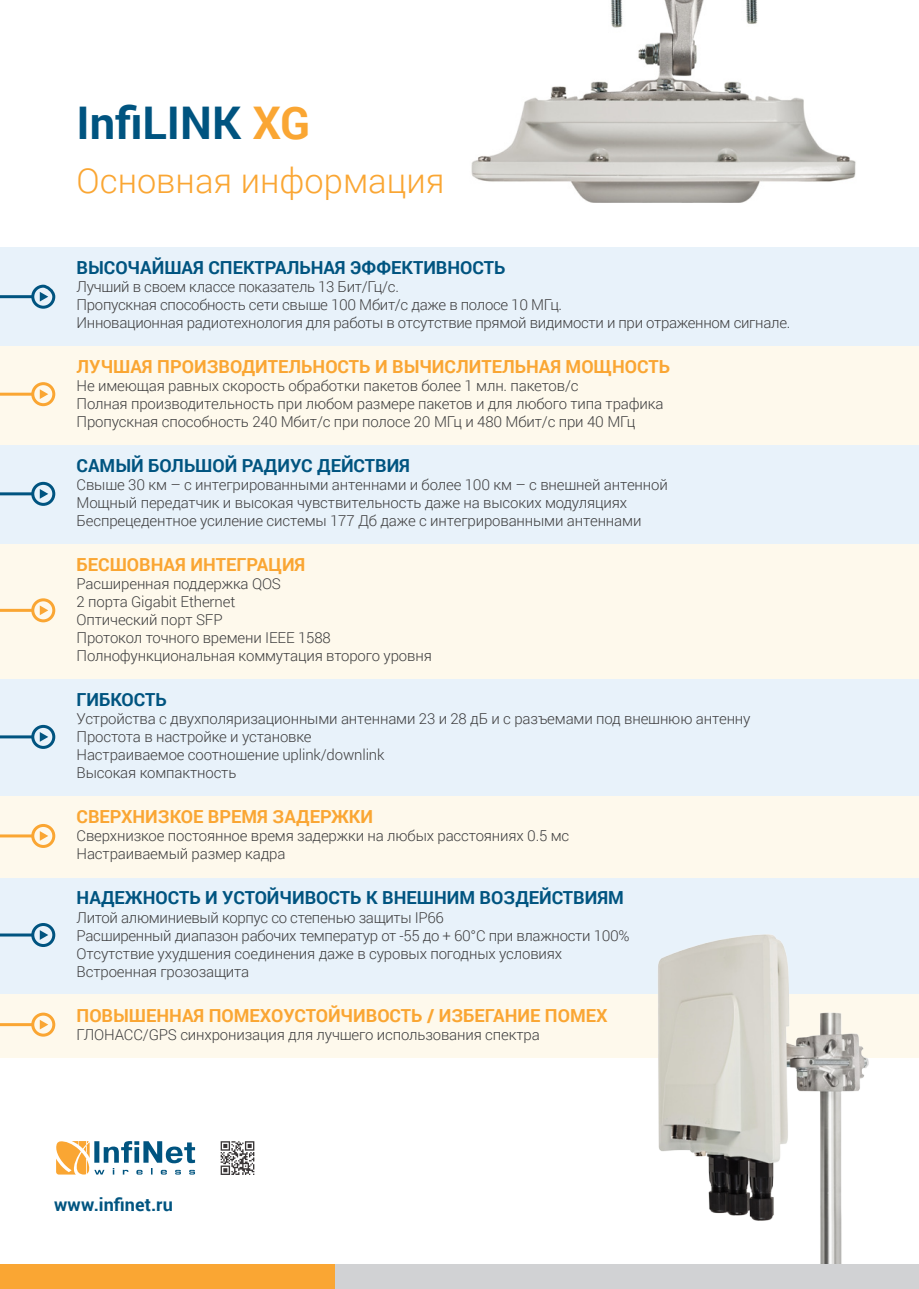
<style>
.page{position:relative;width:919px;height:1289px;background:#fff}
.page>*{position:absolute;margin:0;border:0;box-sizing:border-box;transform-origin:0 0}
.t1{font:700 45px "Roboto";color:#005480}
.t2{font:300 34.5px "Roboto";color:#faa633}
.t3{font:700 18px "Roboto";color:#faa633}
.t4{font:700 18px "Roboto";color:#005480}
.t5{font:300 15px/18px "Roboto";letter-spacing:-.01em;color:#3e3e3f}
.s1{color:#faa633}
</style>
<div class="page">
<div style="left:0;top:247px;width:918px;height:99px;background:#e8f2fa"></div>
<div style="left:0;top:346px;width:918px;height:99px;background:#fef9ec"></div>
<div style="left:0;top:445px;width:918px;height:99px;background:#e8f2fa"></div>
<div style="left:0;top:544px;width:918px;height:135px;background:#fef9ec"></div>
<div style="left:0;top:679px;width:918px;height:117px;background:#e8f2fa"></div>
<div style="left:0;top:877px;width:918px;height:117px;background:#e8f2fa"></div>
<div style="left:0;top:796px;width:918px;height:81px;background:#fef9ec"></div>
<div style="left:0;top:994px;width:918px;height:63px;background:#fef9ec"></div>
<img style="left:471px;top:0;width:385px;height:202px">
<img style="left:649px;top:934px;width:225px;height:330px">
<div style="left:0;top:1264px;width:918px;height:24px;background:#faa633"></div>
<div style="left:335px;top:1264px;width:583px;height:24px;background:#d1d2d4"></div>
<div style="left:31px;top:382px;width:24px;height:24px;border:3px solid #faa633;border-radius:50%"></div>
<svg style="left:40px;top:389px;width:8px;height:10px"></svg>
<hr style="left:0;top:392px;width:32px;height:3px;background:#faa633">
<div style="left:31px;top:598px;width:24px;height:24px;border:3px solid #faa633;border-radius:50%"></div>
<svg style="left:40px;top:605px;width:8px;height:10px"></svg>
<hr style="left:0;top:609px;width:32px;height:3px;background:#faa633">
<div style="left:31px;top:824px;width:24px;height:24px;border:3px solid #faa633;border-radius:50%"></div>
<svg style="left:40px;top:831px;width:8px;height:9px"></svg>
<hr style="left:0;top:834px;width:32px;height:3px;background:#faa633">
<div style="left:31px;top:1012px;width:24px;height:24px;border:3px solid #faa633;border-radius:50%"></div>
<svg style="left:40px;top:1020px;width:8px;height:9px"></svg>
<hr style="left:0;top:1023px;width:32px;height:3px;background:#faa633">
<div style="left:31px;top:285px;width:24px;height:24px;border:3px solid #005480;border-radius:50%"></div>
<svg style="left:40px;top:292px;width:8px;height:9px"></svg>
<hr style="left:0;top:295px;width:32px;height:3px;background:#005480">
<div style="left:31px;top:482px;width:24px;height:24px;border:3px solid #005480;border-radius:50%"></div>
<svg style="left:40px;top:489px;width:8px;height:9px"></svg>
<hr style="left:0;top:492px;width:32px;height:3px;background:#005480">
<div style="left:31px;top:725px;width:24px;height:24px;border:3px solid #005480;border-radius:50%"></div>
<svg style="left:40px;top:732px;width:8px;height:9px"></svg>
<hr style="left:0;top:735px;width:32px;height:3px;background:#005480">
<div style="left:31px;top:923px;width:24px;height:24px;border:3px solid #005480;border-radius:50%"></div>
<svg style="left:40px;top:930px;width:8px;height:9px"></svg>
<hr style="left:0;top:933px;width:32px;height:3px;background:#005480">
<svg style="left:221px;top:1141px;width:33px;height:33px"></svg>
<svg style="left:56px;top:1141px;width:139px;height:33px"></svg>
<h1 class="t1" style="left:77px;top:91px;width:235px">InfiLINK <span class="s1">XG</span></h1>
<h2 class="t2" style="left:77px;top:157px;width:369px">Основная информация</h2>
<p class="t4" style="left:77px;top:255px;width:430px">ВЫСОЧАЙШАЯ СПЕКТРАЛЬНАЯ ЭФФЕКТИВНОСТЬ</p>
<p class="t5" style="left:77px;top:277px;width:715px">Лучший в своем классе показатель 13 Бит/Гц/с.<br>Пропускная способность сети свыше 100 Мбит/с даже в полосе 10 МГц.<br>Инновационная радиотехнология для работы в отсутствие прямой видимости и при отраженном сигнале.</p>
<p class="t3" style="left:77px;top:354px;width:595px">ЛУЧШАЯ ПРОИЗВОДИТЕЛЬНОСТЬ И ВЫЧИСЛИТЕЛЬНАЯ МОЩНОСТЬ</p>
<p class="t5" style="left:77px;top:376px;width:588px">Не имеющая равных скорость обработки пакетов более 1 млн. пакетов/с<br>Полная производительность при любом размере пакетов и для любого типа трафика<br>Пропускная способность 240 Мбит/с при полосе 20 МГц и 480 Мбит/с при 40 МГц</p>
<p class="t4" style="left:77px;top:453px;width:335px">САМЫЙ БОЛЬШОЙ РАДИУС ДЕЙСТВИЯ</p>
<p class="t5" style="left:77px;top:475px;width:592px">Свыше 30 км – с интегрированными антеннами и более 100 км – с внешней антенной<br>Мощный передатчик и высокая чувствительность даже на высоких модуляциях<br>Беспрецедентное усиление системы 177 Дб даже с интегрированными антеннами</p>
<p class="t3" style="left:77px;top:552px;width:230px">БЕСШОВНАЯ ИНТЕГРАЦИЯ</p>
<p class="t5" style="left:77px;top:574px;width:357px">Расширенная поддержка QOS<br>2 порта Gigabit Ethernet<br>Оптический порт SFP<br>Протокол точного времени IEEE 1588<br>Полнофункциональная коммутация второго уровня</p>
<p class="t4" style="left:77px;top:687px;width:92px">ГИБКОСТЬ</p>
<p class="t5" style="left:77px;top:709px;width:675px">Устройства с двухполяризационными антеннами 23 и 28 дБ и с разъемами под внешнюю антенну Простота в настройке и установке<br>Настраиваемое соотношение uplink/downlink<br>Высокая компактность</p>
<p class="t3" style="left:77px;top:804px;width:298px">СВЕРХНИЗКОЕ ВРЕМЯ ЗАДЕРЖКИ</p>
<p class="t5" style="left:77px;top:826px;width:494px">Сверхнизкое постоянное время задержки на любых расстояниях 0.5 мс<br>Настраиваемый размер кадра</p>
<p class="t4" style="left:77px;top:885px;width:549px">НАДЕЖНОСТЬ И УСТОЙЧИВОСТЬ К ВНЕШНИМ ВОЗДЕЙСТВИЯМ</p>
<p class="t5" style="left:77px;top:907px;width:554px">Литой алюминиевый корпус со степенью защиты IP66<br>Расширенный диапазон рабочих температур от -55 до + 60°C при влажности 100% Отсутствие ухудшения соединения даже в суровых погодных условиях Встроенная грозозащита</p>
<p class="t3" style="left:77px;top:1002px;width:532px">ПОВЫШЕННАЯ ПОМЕХОУСТОЙЧИВОСТЬ / ИЗБЕГАНИЕ ПОМЕХ</p>
<p class="t5" style="left:77px;top:1024px;width:464px">ГЛОНАСС/GPS синхронизация для лучшего использования спектра</p>
<p class="t4" style="left:54px;top:1191px;width:120px">www.infinet.ru</p>
</div>
